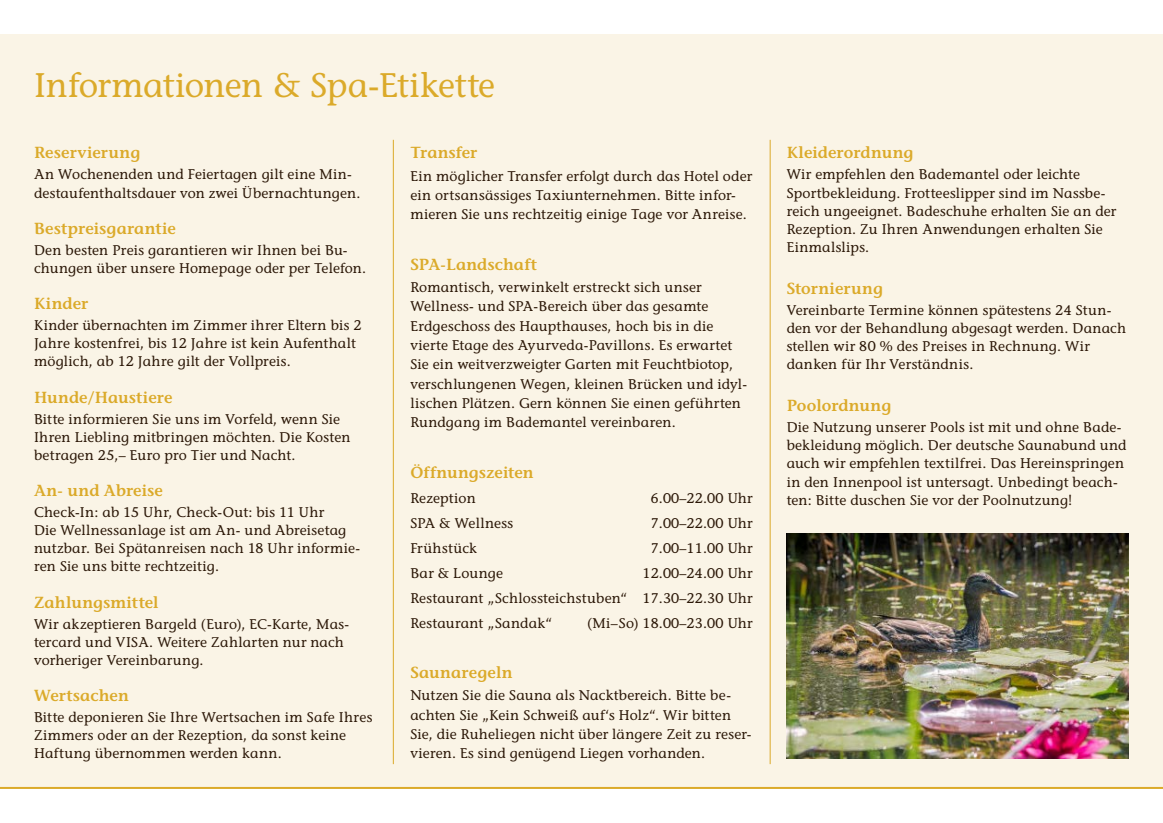
<style>
.page{position:relative;width:1163px;height:823px;background:#fff}
.page>*{position:absolute;margin:0;border:0;box-sizing:border-box;transform-origin:0 0}
.t1{font:500 34px "Stone Informal Std";letter-spacing:-.02em;color:#dbaa2a}
.t2{font:600 16px "Stone Informal Std";letter-spacing:.01em;color:#dbaa2a}
.t3{font:500 14px/18.2px "Stone Informal Std";letter-spacing:.01em;color:#2b1707}
</style>
<div class="page">
<div style="left:0;top:34px;width:1162px;height:754px;background:#faf4e6"></div>
<hr style="left:0;top:786px;width:1162px;height:2px;background:#dbaa2a">
<hr style="left:393px;top:140px;width:1px;height:623px;background:#dbaa2a">
<hr style="left:769px;top:140px;width:1px;height:623px;background:#dbaa2a">
<img style="left:786px;top:533px;width:342px;height:224px">
<h1 class="t1" style="left:34px;top:64px;width:462px">Informationen &amp; Spa-Etikette</h1>
<p class="t2" style="left:34px;top:143px;width:108px">Reservierung</p>
<p class="t3" style="left:34px;top:165px;width:328px">An Wochenenden und Feiertagen gilt eine Min&shy;destaufenthaltsdauer von zwei Übernachtungen.</p>
<p class="t2" style="left:34px;top:218px;width:143px">Bestpreisgarantie</p>
<p class="t3" style="left:34px;top:241px;width:333px">Den besten Preis garantieren wir Ihnen bei Bu&shy;chungen über unsere Homepage oder per Telefon.</p>
<p class="t2" style="left:34px;top:294px;width:56px">Kinder</p>
<p class="t3" style="left:34px;top:316px;width:329px">Kinder übernachten im Zimmer ihrer Eltern bis 2<br>Jahre kostenfrei, bis 12 Jahre ist kein Aufenthalt möglich, ab 12 Jahre gilt der Vollpreis.</p>
<p class="t2" style="left:34px;top:387px;width:140px">Hunde/Haustiere</p>
<p class="t3" style="left:34px;top:409px;width:318px">Bitte informieren Sie uns im Vorfeld, wenn Sie<br>Ihren Liebling mitbringen möchten. Die Kosten betragen 25,– Euro pro Tier und Nacht.</p>
<p class="t2" style="left:34px;top:480px;width:130px">An- und Abreise</p>
<p class="t3" style="left:34px;top:502px;width:328px">Check-In: ab 15 Uhr, Check-Out: bis 11 Uhr<br>Die Wellnessanlage ist am An- und Abreisetag nutzbar. Bei Spätanreisen nach 18 Uhr informie&shy;ren Sie uns bitte rechtzeitig.</p>
<p class="t2" style="left:34px;top:592px;width:126px">Zahlungsmittel</p>
<p class="t3" style="left:34px;top:614px;width:317px">Wir akzeptieren Bargeld (Euro), EC-Karte, Mas&shy;tercard und VISA. Weitere Zahlarten nur nach vorheriger Vereinbarung.</p>
<p class="t2" style="left:34px;top:685px;width:96px">Wertsachen</p>
<p class="t3" style="left:34px;top:707px;width:340px">Bitte deponieren Sie Ihre Wertsachen im Safe Ihres<br>Zimmers oder an der Rezeption, da sonst keine<br>Haftung übernommen werden kann.</p>
<p class="t2" style="left:410px;top:143px;width:68px">Transfer</p>
<p class="t3" style="left:410px;top:166px;width:343px;line-height:19.4px">Ein möglicher Transfer erfolgt durch das Hotel oder ein ortsansässiges Taxiunternehmen. Bitte infor&shy;mieren Sie uns rechtzeitig einige Tage vor Anreise.</p>
<p class="t2" style="left:410px;top:254px;width:128px">SPA-Landschaft</p>
<p class="t3" style="left:410px;top:277px;width:338px;line-height:19.4px">Romantisch, verwinkelt erstreckt sich unser Wellness- und SPA-Bereich über das gesamte Erdgeschoss des Haupthauses, hoch bis in die vierte Etage des Ayurveda-Pavillons. Es erwartet Sie ein weitverzweigter Garten mit Feuchtbiotop, verschlungenen Wegen, kleinen Brücken und idyl&shy;lischen Plätzen. Gern können Sie einen geführten Rundgang im Bademantel vereinbaren.</p>
<p class="t2" style="left:410px;top:462px;width:125px">Öffnungszeiten</p>
<p class="t3" style="left:410px;top:488px;width:67px">Rezeption</p>
<p class="t3" style="left:650px;top:488px;width:103px">6.00–22.00 Uhr</p>
<p class="t3" style="left:410px;top:513px;width:104px">SPA &amp; Wellness</p>
<p class="t3" style="left:650px;top:513px;width:103px">7.00–22.00 Uhr</p>
<p class="t3" style="left:410px;top:538px;width:68px">Frühstück</p>
<p class="t3" style="left:650px;top:538px;width:103px">7.00–11.00 Uhr</p>
<p class="t3" style="left:410px;top:563px;width:94px">Bar &amp; Lounge</p>
<p class="t3" style="left:410px;top:560px;width:344px;line-height:25px;text-align:justify;text-indent:232px">12.00–24.00 Uhr Restaurant „Schlossteichstuben“ 17.30–22.30 Uhr Restaurant „Sandak“</p>
<p class="t3" style="left:587px;top:613px;width:167px">(Mi–So) 18.00–23.00 Uhr</p>
<p class="t2" style="left:410px;top:662px;width:104px">Saunaregeln</p>
<p class="t3" style="left:410px;top:685px;width:342px;line-height:19.4px">Nutzen Sie die Sauna als Nacktbereich. Bitte be&shy;achten Sie „Kein Schweiß auf‘s Holz“. Wir bitten Sie, die Ruheliegen nicht über längere Zeit zu reser&shy;vieren. Es sind genügend Liegen vorhanden.</p>
<p class="t2" style="left:786px;top:143px;width:128px">Kleiderordnung</p>
<p class="t3" style="left:786px;top:165px;width:331px">Wir empfehlen den Bademantel oder leichte Sportbekleidung. Frotteeslipper sind im Nassbe&shy;reich ungeeignet. Badeschuhe erhalten Sie an der Rezeption. Zu Ihren Anwendungen erhalten Sie Einmalslips.</p>
<p class="t2" style="left:786px;top:279px;width:98px">Stornierung</p>
<p class="t3" style="left:786px;top:301px;width:341px">Vereinbarte Termine können spätestens 24 Stun&shy;den vor der Behandlung abgesagt werden. Danach stellen wir 80 % des Preises in Rechnung. Wir danken für Ihr Verständnis.</p>
<p class="t2" style="left:786px;top:396px;width:106px">Poolordnung</p>
<p class="t3" style="left:786px;top:418px;width:341px">Die Nutzung unserer Pools ist mit und ohne Bade&shy;bekleidung möglich. Der deutsche Saunabund und auch wir empfehlen textilfrei. Das Hereinspringen in den Innenpool ist untersagt. Unbedingt beach&shy;ten: Bitte duschen Sie vor der Poolnutzung!</p>
</div>
